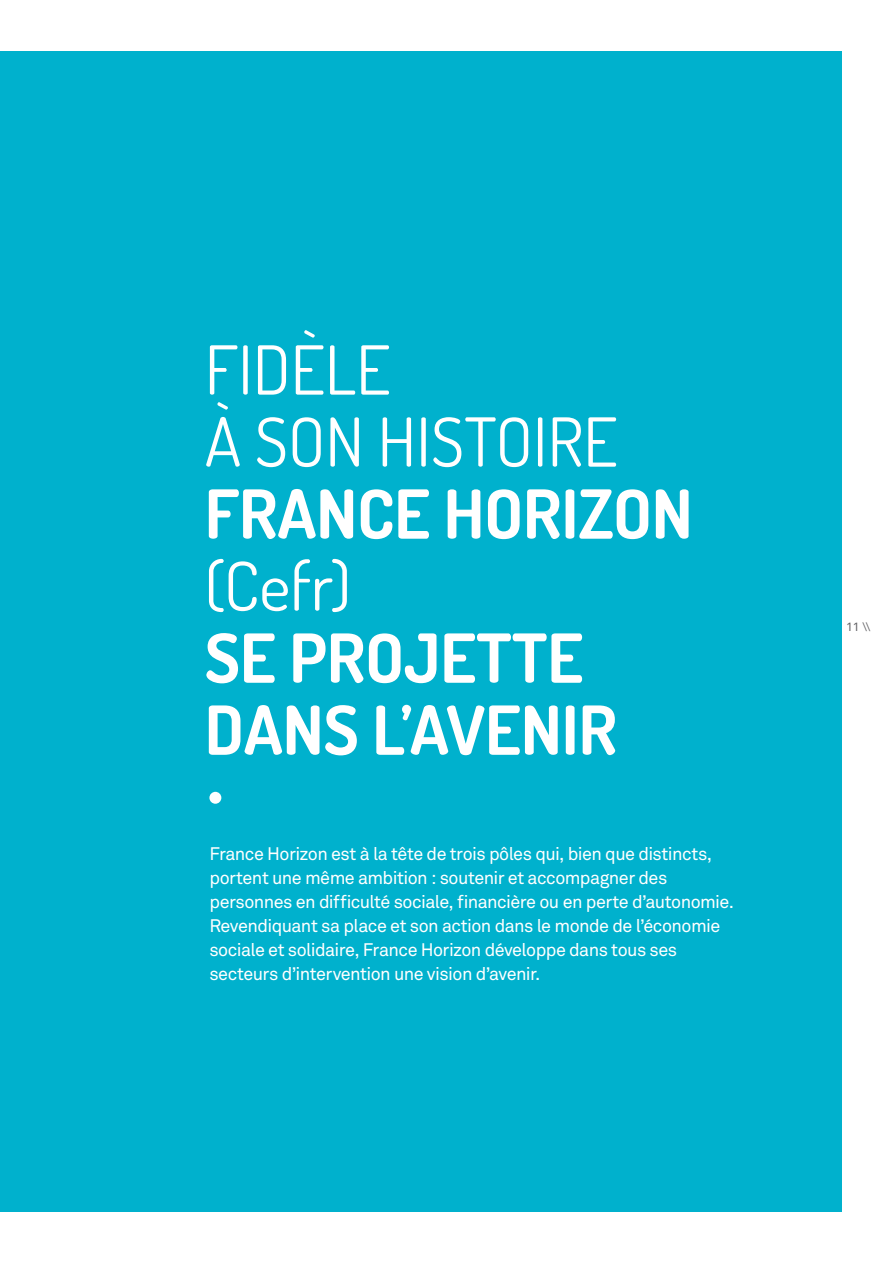
<style>
.page{position:relative;width:893px;height:1263px;background:#fff}
.page>*{position:absolute;margin:0;border:0;box-sizing:border-box;transform-origin:0 0}
.t1{font:700 67.5px/72px "Dosis";color:#fff}
.t2{font:67.5px/72px "Dosis";color:#fff}
.t3{font:18px/24px "Akkurat";letter-spacing:-.03em;color:#fff}
.t4{font:12px "Akkurat";color:#636366}
</style>
<div class="page">
<div style="left:0;top:51px;width:842px;height:1161px;background:#00b1cd"></div>
<div style="left:209px;top:792px;width:12px;height:12px;background:#fff;border-radius:50%"></div>
<h1 class="t2" style="left:205px;top:332px;width:414px">FIDÈLE<br>À SON HISTOIRE</h1>
<h1 class="t1" style="left:205px;top:476px;width:489px">FRANCE HORIZON</h1>
<h1 class="t2" style="left:205px;top:548px;width:148px">(Cefr)</h1>
<h1 class="t1" style="left:205px;top:621px;width:414px">SE PROJETTE<br>DANS L’AVENIR</h1>
<p class="t3" style="left:209px;top:842px;width:526px">France Horizon est à la tête de trois pôles qui, bien que distincts, portent une même ambition : soutenir et accompagner des personnes en difficulté sociale, financière ou en perte d’autonomie.<br>Revendiquant sa place et son action dans le monde de l’économie sociale et solidaire, France Horizon développe dans tous ses secteurs d’intervention une vision d’avenir.</p>
<p class="t4" style="left:846px;top:620px;width:26px">11 \\</p>
</div>
